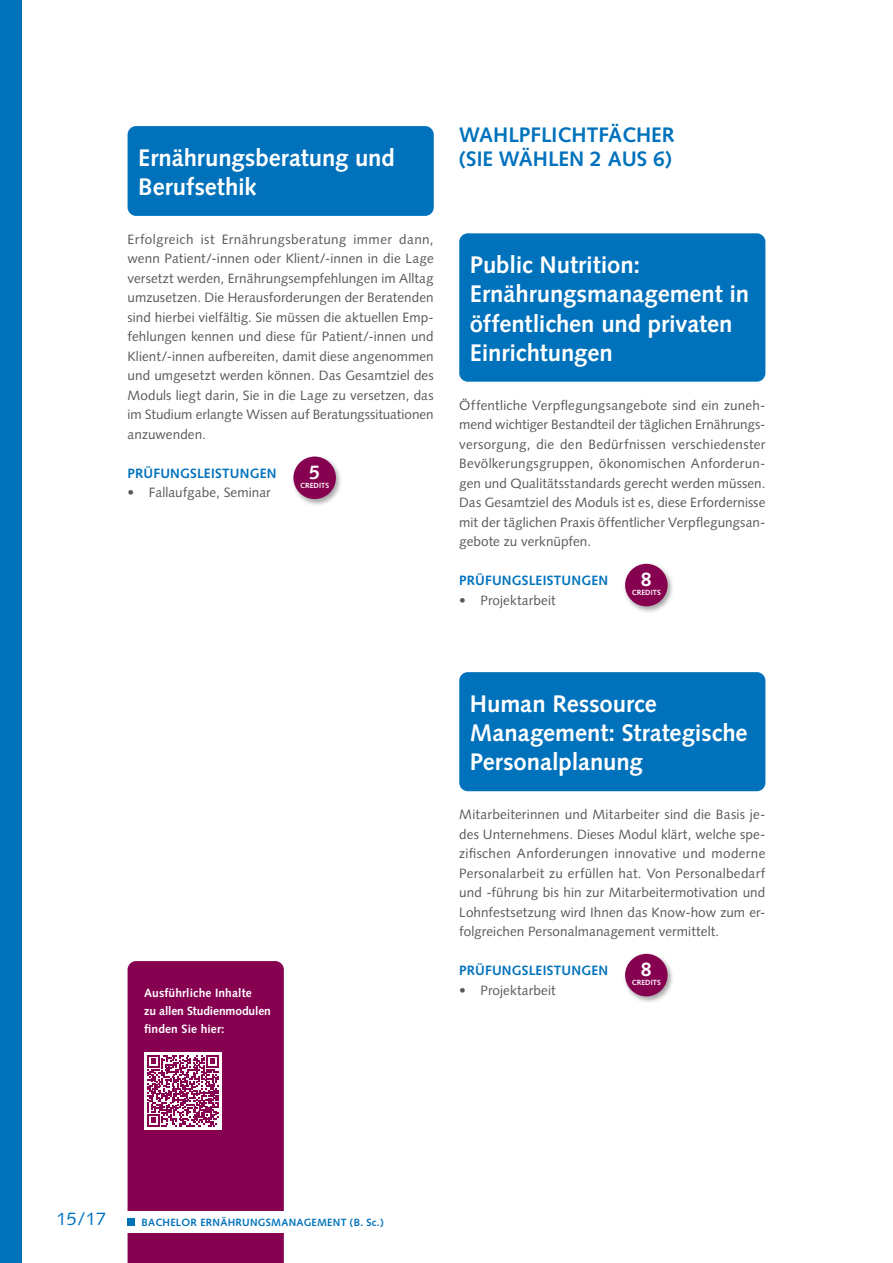
<style>
.page{position:relative;width:893px;height:1263px;background:#fff}
.page>*{position:absolute;margin:0;border:0;box-sizing:border-box;transform-origin:0 0}
.SP2023_Cur_Head_Kasten{font:700 24px/29.2px "Syntax LT Std";letter-spacing:-.005em;color:#fff}
.SP2021_Head03_BA{font:700 21px/24px "Syntax LT Std";color:#0072bc}
.SP2021_CPKreise_Zahl{font:700 19.5px "Syntax LT Std";color:#fff}
.t1{font:18px "Syntax LT Std";color:#0072bc}
.SP2021_Cur_Text_9pt{font:13.5px/19.5px "Syntax LT Std";letter-spacing:.005em;color:#57585a;text-align:justify}
.SP2021_Cur_CP{font:700 13.5px "Syntax LT Std";letter-spacing:.015em;color:#0072bc}
.t2{font:700 12px "Syntax LT Std";letter-spacing:.01em;color:#fff}
.t3{font:700 12px "Syntax LT Std";letter-spacing:-.01em;color:#fff}
.t4{font:700 10.5px "Syntax LT Std";letter-spacing:.025em;color:#0072bc}
.SP2021_CP_Kreise{font:700 7.5px "Syntax LT Std";letter-spacing:.01em;color:#fff}
</style>
<div class="page">
<div style="left:128px;top:126px;width:306px;height:90px;background:#0072bc;border-radius:9px"></div>
<div style="left:291px;top:454px;width:52px;height:52px;background:#231f20;opacity:.4"></div>
<div style="left:293px;top:456px;width:43px;height:43px;background:#870151;border-radius:50%"></div>
<div style="left:459px;top:233px;width:306px;height:149px;background:#0072bc;border-radius:9px"></div>
<div style="left:459px;top:672px;width:306px;height:119px;background:#0072bc;border-radius:9px"></div>
<div style="left:622px;top:561px;width:52px;height:52px;background:#231f20;opacity:.4"></div>
<div style="left:625px;top:564px;width:43px;height:42px;background:#870151;border-radius:50%"></div>
<div style="left:622px;top:951px;width:52px;height:52px;background:#231f20;opacity:.4"></div>
<div style="left:625px;top:954px;width:43px;height:42px;background:#870151;border-radius:50%"></div>
<div style="left:128px;top:961px;width:156px;height:302px;background:#870151"></div>
<div style="left:144px;top:1052px;width:78px;height:78px;background:#fff"></div>
<svg style="left:147px;top:1055px;width:72px;height:71px"></svg>
<div style="left:54px;top:1211px;width:405px;height:21px;background:#fff"></div>
<div style="left:128px;top:1218px;width:7px;height:7px;background:#0072bc"></div>
<div style="left:0;top:0;width:21px;height:1263px;background:#0072bc"></div>
<p class="SP2023_Cur_Head_Kasten" style="left:138px;top:143px;width:258px">Ernährungsberatung und<br>Berufsethik</p>
<p class="SP2021_Cur_Text_9pt" style="left:128px;top:229px;width:308px">Erfolgreich ist Ernährungsberatung immer dann, wenn Patient/-innen oder Klient/-innen in die Lage versetzt werden, Ernährungsempfehlungen im Alltag umzusetzen. Die Herausforderungen der Beratenden sind hierbei vielfältig. Sie müssen die aktuellen Emp&shy;fehlungen kennen und diese für Patient/-innen und Klient/-innen aufbereiten, damit diese angenommen und umgesetzt werden können. Das Gesamtziel des Moduls liegt darin, Sie in die Lage zu versetzen, das im Studium erlangte Wissen auf Beratungssituationen anzuwenden.</p>
<p class="SP2021_Cur_CP" style="left:128px;top:465px;width:151px">PRÜFUNGSLEISTUNGEN</p>
<p class="SP2021_CPKreise_Zahl" style="left:309px;top:461px;width:12px">5</p>
<p class="SP2021_CP_Kreise" style="left:300px;top:481px;width:31px">CREDITS</p>
<p class="SP2021_Cur_Text_9pt" style="left:128px;top:483px;width:145px">• Fallaufgabe, Seminar</p>
<p class="SP2021_Head03_BA" style="left:459px;top:123px;width:217px">WAHLPFLICHTFÄCHER (SIE WÄHLEN 2 AUS 6)</p>
<p class="SP2023_Cur_Head_Kasten" style="left:470px;top:250px;width:281px">Public Nutrition:<br>Ernährungsmanagement in öffentlichen und privaten<br>Einrichtungen</p>
<p class="SP2021_Cur_Text_9pt" style="left:459px;top:395px;width:308px">Öffentliche Verpflegungsangebote sind ein zuneh&shy;mend wichtiger Bestandteil der täglichen Ernährungs&shy;versorgung, die den Bedürfnissen verschiedenster Bevölkerungsgruppen, ökonomischen Anforderun&shy;gen und Qualitätsstandards gerecht werden müssen.<br>Das Gesamtziel des Moduls ist es, diese Erfordernisse mit der täglichen Praxis öffentlicher Verpflegungsan&shy;gebote zu verknüpfen.</p>
<p class="SP2021_Cur_CP" style="left:459px;top:573px;width:151px">PRÜFUNGSLEISTUNGEN</p>
<p class="SP2021_CPKreise_Zahl" style="left:641px;top:568px;width:12px">8</p>
<p class="SP2021_CP_Kreise" style="left:632px;top:588px;width:31px">CREDITS</p>
<p class="SP2021_Cur_Text_9pt" style="left:459px;top:590px;width:98px">• Projektarbeit</p>
<p class="SP2023_Cur_Head_Kasten" style="left:470px;top:689px;width:279px">Human Ressource<br>Management: Strategische<br>Personalplanung</p>
<p class="SP2021_Cur_Text_9pt" style="left:459px;top:805px;width:308px">Mitarbeiterinnen und Mitarbeiter sind die Basis je&shy;des Unternehmens. Dieses Modul klärt, welche spe&shy;zifischen Anforderungen innovative und moderne Personalarbeit zu erfüllen hat. Von Personalbedarf und -führung bis hin zur Mitarbeitermotivation und Lohnfestsetzung wird Ihnen das Know-how zum er&shy;folgreichen Personalmanagement vermittelt.</p>
<p class="SP2021_Cur_CP" style="left:459px;top:963px;width:151px">PRÜFUNGSLEISTUNGEN</p>
<p class="SP2021_CPKreise_Zahl" style="left:641px;top:958px;width:12px">8</p>
<p class="SP2021_CP_Kreise" style="left:632px;top:978px;width:31px">CREDITS</p>
<p class="t2" style="left:144px;top:986px;width:109px">Ausführliche Inhalte</p>
<p class="SP2021_Cur_Text_9pt" style="left:459px;top:980px;width:98px">• Projektarbeit</p>
<p class="t3" style="left:144px;top:1004px;width:128px">zu allen Studienmodulen</p>
<p class="t2" style="left:144px;top:1022px;width:82px">finden Sie hier:</p>
<h3 class="t1" style="left:56px;top:1208px;width:51px">15/17</h3>
<p class="t4" style="left:141px;top:1216px;width:244px">BACHELOR ERNÄHRUNGSMANAGEMENT (B. Sc.)</p>
</div>
